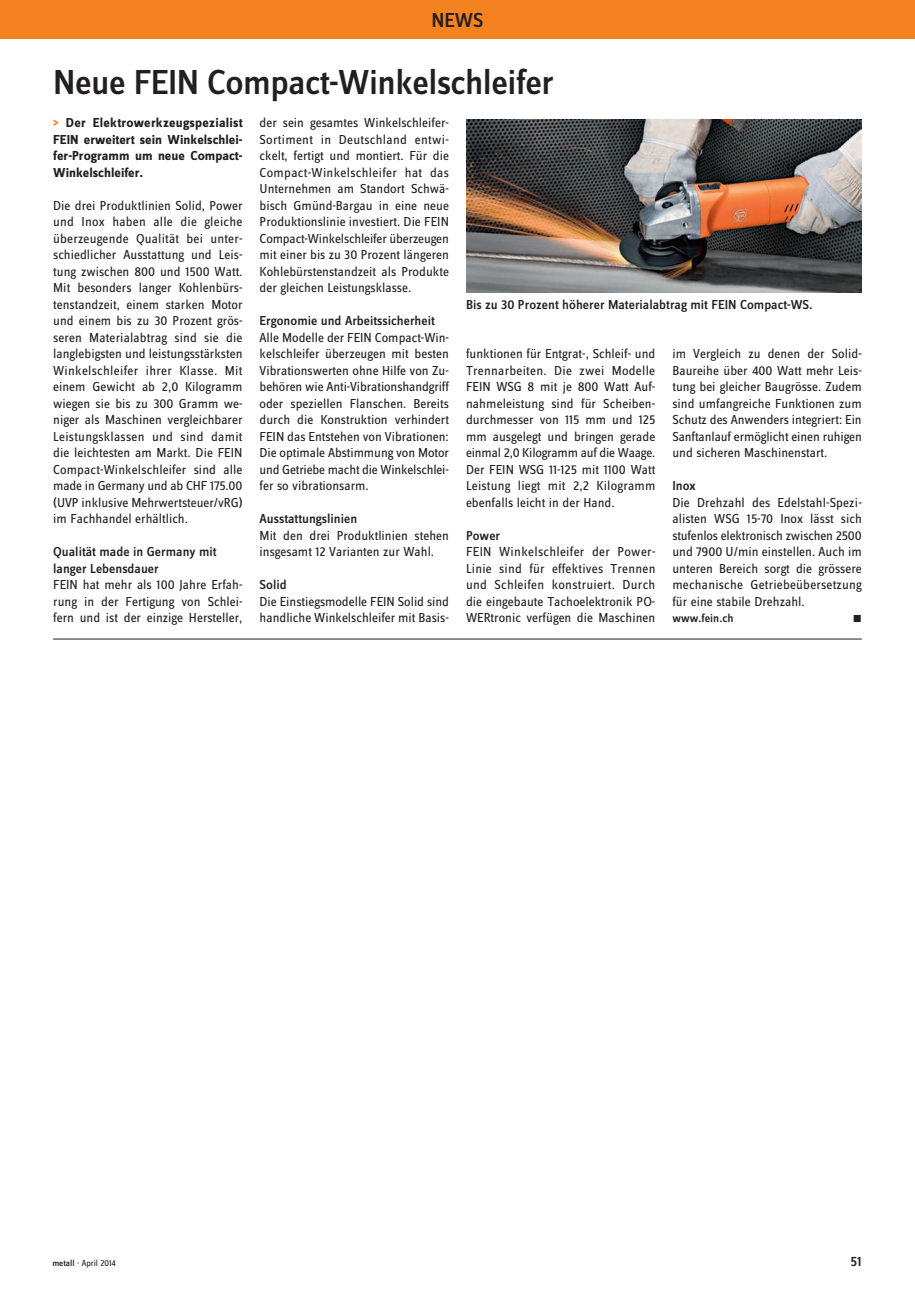
<style>
.page{position:relative;width:915px;height:1293px;background:#fff}
.page>*{position:absolute;margin:0;border:0;box-sizing:border-box;transform-origin:0 0}
.NEWS_Titel_24__mediu{font:500 36px "Zine Sans Dis";letter-spacing:-.015em;color:#231f20}
.t1{font:500 21px "Zine Sans Dis";color:#231f20}
.t2{font:500 14.25px "Zine Sans Dis";color:#231f20}
.NEWS_Grundtext_ohne{font:13.5px/16.5px "Zine Sans Dis";color:#231f20;text-align:justify}
.NEWS_Grundtext_ohne-2{font:700 13.5px/16.5px "Zine Sans Dis";color:#231f20;text-align:justify}
.NEWS_Zwischentitel_9{font:500 13.5px "Zine Sans Dis";color:#231f20}
.NEWS_Legende_9__medi{font:500 13.5px "Zine Sans Dis";color:#231f20}
.NEWS_Grundtext_ohne-3{font:500 13.5px "Zine Sans Dis";color:#231f20}
.NEWS_Grundtext_ohne-4{font:500 12px "Zine Sans Dis";color:#231f20}
.NEWS_Grundtext_ohne-5{font:10.5px "Zine Sans Dis Regular Roman Exp";color:#231f20}
.t3{font:9px "Zine Sans Dis";color:#231f20}
.s1{color:#f58220}
.s2{font-weight:500}
</style>
<div class="page">
<div style="left:0;top:0;width:914px;height:38px;background:#f58220"></div>
<img style="left:466px;top:119px;width:395px;height:173px">
<hr style="left:53px;top:639px;width:808px;height:1px;background:#231f20">
<h2 class="t1" style="left:431px;top:9px;width:53px">NEWS</h2>
<p class="NEWS_Titel_24__mediu" style="left:53px;top:64px;width:502px">Neue FEIN Compact-Winkelschleifer</p>
<p class="NEWS_Grundtext_ohne-2" style="left:53px;top:115px;width:191px"><span class="s1">&gt;</span> Der Elektrowerkzeugspezialist FEIN erweitert sein Winkelschlei&shy;fer-Programm um neue Compact-Winkelschleifer.</p>
<p class="NEWS_Grundtext_ohne" style="left:53px;top:198px;width:191px">Die drei Produktlinien Solid, Power und Inox haben alle die gleiche überzeugende Qualität bei unter&shy;schiedlicher Ausstattung und Leis&shy;tung zwischen 800 und 1500 Watt.<br>Mit besonders langer Kohlenbürs&shy;tenstandzeit, einem starken Motor und einem bis zu 30 Prozent grös&shy;seren Materialabtrag sind sie die langlebigsten und leistungsstärksten Winkelschleifer ihrer Klasse. Mit einem Gewicht ab 2,0 Kilogramm wiegen sie bis zu 300 Gramm we&shy;niger als Maschinen vergleichbarer Leistungsklassen und sind damit die leichtesten am Markt. Die FEIN Compact-Winkelschleifer sind alle made in Germany und ab CHF 175.00 (UVP inklusive Mehrwertsteuer/vRG) im Fachhandel erhältlich.</p>
<p class="NEWS_Zwischentitel_9" style="left:53px;top:545px;width:165px">Qualität made in Germany mit</p>
<p class="NEWS_Zwischentitel_9" style="left:53px;top:561px;width:107px">langer Lebensdauer</p>
<p class="NEWS_Grundtext_ohne" style="left:53px;top:577px;width:191px">FEIN hat mehr als 100 Jahre Erfah&shy;rung in der Fertigung von Schlei&shy;fern und ist der einzige Hersteller,</p>
<p class="NEWS_Grundtext_ohne" style="left:259px;top:115px;width:191px">der sein gesamtes Winkelschleifer-Sortiment in Deutschland entwi&shy;ckelt, fertigt und montiert. Für die Compact-Winkelschleifer hat das Unternehmen am Standort Schwä&shy;bisch Gmünd-Bargau in eine neue Produktionslinie investiert. Die FEIN Compact-Winkelschleifer überzeugen mit einer bis zu 30 Prozent längeren Kohlebürstenstandzeit als Produkte der gleichen Leistungsklasse.</p>
<p class="NEWS_Zwischentitel_9" style="left:259px;top:314px;width:177px">Ergonomie und Arbeitssicherheit</p>
<p class="NEWS_Grundtext_ohne" style="left:259px;top:329px;width:191px">Alle Modelle der FEIN Compact-Win&shy;kelschleifer überzeugen mit besten Vibrationswerten ohne Hilfe von Zu&shy;behören wie Anti-Vibrationshandgriff oder speziellen Flanschen. Bereits durch die Konstruktion verhindert FEIN das Entstehen von Vibrationen:<br>Die optimale Abstimmung von Motor und Getriebe macht die Winkelschlei&shy;fer so vibrationsarm.</p>
<p class="NEWS_Zwischentitel_9" style="left:259px;top:512px;width:99px">Ausstattungslinien</p>
<p class="NEWS_Grundtext_ohne" style="left:259px;top:527px;width:191px">Mit den drei Produktlinien stehen insgesamt 12 Varianten zur Wahl.</p>
<p class="NEWS_Zwischentitel_9" style="left:259px;top:578px;width:29px">Solid</p>
<p class="NEWS_Grundtext_ohne" style="left:259px;top:593px;width:191px">Die Einstiegsmodelle FEIN Solid sind handliche Winkelschleifer mit Basis-</p>
<p class="NEWS_Legende_9__medi" style="left:466px;top:298px;width:348px">Bis zu 30 Prozent höherer Materialabtrag mit FEIN Compact-WS.</p>
<p class="NEWS_Grundtext_ohne" style="left:466px;top:346px;width:191px">funktionen für Entgrat-, Schleif- und Trennarbeiten. Die zwei Modelle FEIN WSG 8 mit je 800 Watt Auf&shy;nahmeleistung sind für Scheiben&shy;durchmesser von 115 mm und 125 mm ausgelegt und bringen gerade einmal 2,0 Kilogramm auf die Waage.<br>Der FEIN WSG 11-125 mit 1100 Watt Leistung liegt mit 2,2 Kilogramm ebenfalls leicht in der Hand.</p>
<p class="NEWS_Grundtext_ohne-3" style="left:466px;top:528px;width:36px">Power</p>
<p class="NEWS_Grundtext_ohne" style="left:466px;top:544px;width:191px">FEIN Winkelschleifer der Power-Linie sind für effektives Trennen und Schleifen konstruiert. Durch die eingebaute Tachoelektronik PO-WERtronic verfügen die Maschinen</p>
<p class="NEWS_Grundtext_ohne" style="left:672px;top:346px;width:191px">im Vergleich zu denen der Solid-Baureihe über 400 Watt mehr Leis&shy;tung bei gleicher Baugrösse. Zudem sind umfangreiche Funktionen zum Schutz des Anwenders integriert: Ein Sanftanlauf ermöglicht einen ruhigen und sicheren Maschinenstart.</p>
<p class="NEWS_Zwischentitel_9" style="left:672px;top:479px;width:25px">Inox</p>
<p class="NEWS_Grundtext_ohne" style="left:672px;top:494px;width:191px">Die Drehzahl des Edelstahl-Spezi&shy;alisten WSG 15-70 Inox lässt sich stufenlos elektronisch zwischen 2500 und 7900 U/min einstellen. Auch im unteren Bereich sorgt die grössere mechanische Getriebeübersetzung für eine stabile Drehzahl.</p>
<p class="NEWS_Grundtext_ohne-4" style="left:672px;top:612px;width:63px">www.fein.ch</p>
<p class="NEWS_Grundtext_ohne-5" style="left:852px;top:614px;width:11px">m</p>
<p class="t3" style="left:52px;top:1259px;width:65px"><span class="s2">metall</span> · April 2014</p>
<p class="t2" style="left:850px;top:1254px;width:13px">51</p>
</div>
